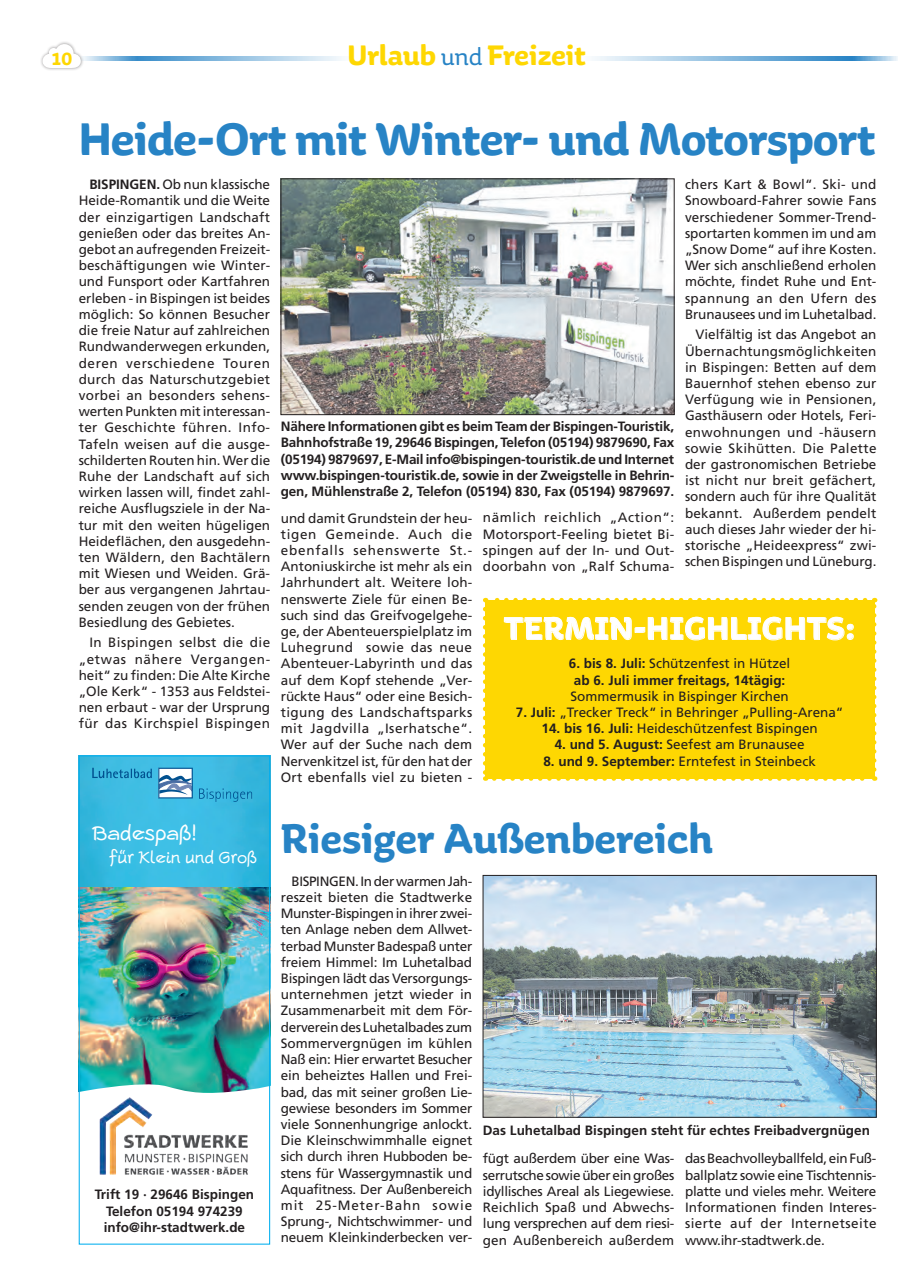
<style>
.page{position:relative;width:919px;height:1287px;background:#fff}
.page>*{position:absolute;margin:0;border:0;box-sizing:border-box;transform-origin:0 0}
.t1{font:700 48px "Aniuk";letter-spacing:-.01em;color:#2783c5}
.t2{font:700 43.5px "Aniuk";color:#2783c5}
.t3{font:700 33px "Aniuk";letter-spacing:.005em;color:#fff}
.t4{font:700 29.55px "Aniuk";color:#fed702}
.t5{font:24.3px "Escript LL";letter-spacing:-.02em;color:#fff}
.t6{font:19.65px "Escript LL";letter-spacing:-.02em;color:#fff}
.t7{font:700 19.5px "Aniuk";color:#fed702}
.t8{font:13.5px/16.2px "Frutiger";color:#231f20;text-align:justify}
.t9{font:700 13.5px/16.2px "Frutiger";color:#231f20;text-align:center}
.s1{font-weight:400;font-size:26.1px;color:#2783c5}
.s2{font-weight:700}
.s3{font-weight:400}
</style>
<div class="page">
<div style="left:39px;top:41px;width:45px;height:30px;background:#231f20;opacity:.42"></div>
<svg style="left:43px;top:44px;width:299px;height:24px"></svg>
<svg style="left:594px;top:56px;width:303px;height:5px;background:#8dbde0"></svg>
<div style="left:485px;top:600px;width:389px;height:178px;background:#fed702"></div>
<svg style="left:503px;top:616px;width:351px;height:24px"></svg>
<svg style="left:483px;top:609px;width:4px;height:171px"></svg>
<svg style="left:494px;top:776px;width:381px;height:4px"></svg>
<svg style="left:872px;top:598px;width:4px;height:171px"></svg>
<svg style="left:485px;top:598px;width:380px;height:2px"></svg>
<img style="left:81px;top:757px;width:187px;height:322px">
<svg style="left:81px;top:1079px;width:187px;height:14px"></svg>
<svg style="left:158px;top:767px;width:35px;height:31px"></svg>
<svg style="left:92px;top:767px;width:60px;height:11px"></svg>
<svg style="left:199px;top:788px;width:53px;height:13px"></svg>
<img style="left:99px;top:1097px;width:53px;height:77px">
<div style="left:79px;top:755px;width:191px;height:489px;border:1px solid #00aeef"></div>
<img style="left:283px;top:181px;width:389px;height:232px">
<div style="left:281px;top:179px;width:393px;height:236px;border:1px solid #231f20"></div>
<img style="left:485px;top:877px;width:389px;height:238px">
<div style="left:483px;top:875px;width:393px;height:242px;border:1px solid #231f20"></div>
<h3 class="t7" style="left:51px;top:46px;width:22px">10</h3>
<h3 class="t4" style="left:347px;top:37px;width:240px">Urlaub <span class="s1">und</span> Freizeit</h3>
<h1 class="t1" style="left:79px;top:110px;width:798px">Heide-Ort mit Winter- und Motorsport</h1>
<p class="t8" style="left:79px;top:176px;width:193px;text-indent:11px"><span class="s2">BISPINGEN.</span> Ob nun klassische Heide-Romantik und die Weite der einzigartigen Landschaft genießen oder das breites An&shy;gebot an aufregenden Freizeit&shy;beschäftigungen wie Winter&shy;und Funsport oder Kartfahren erleben - in Bispingen ist beides möglich: So können Besucher die freie Natur auf zahlreichen Rundwanderwegen erkunden, deren verschiedene Touren durch das Naturschutzgebiet vorbei an besonders sehens&shy;werten Punkten mit interessan&shy;ter Geschichte führen. Info-Tafeln weisen auf die ausge&shy;schilderten Routen hin. Wer die Ruhe der Landschaft auf sich wirken lassen will, findet zahl&shy;reiche Ausflugsziele in der Na&shy;tur mit den weiten hügeligen Heideflächen, den ausgedehn&shy;ten Wäldern, den Bachtälern mit Wiesen und Weiden. Grä&shy;ber aus vergangenen Jahrtau&shy;senden zeugen von der frühen Besiedlung des Gebietes.</p>
<p class="t8" style="left:79px;top:634px;width:193px;text-indent:11px">In Bispingen selbst die die „etwas nähere Vergangen&shy;heit“ zu finden: Die Alte Kirche „Ole Kerk“ - 1353 aus Feldstei&shy;nen erbaut - war der Ursprung für das Kirchspiel Bispingen</p>
<p class="t8" style="left:685px;top:176px;width:193px">chers Kart &amp; Bowl“. Ski- und Snowboard-Fahrer sowie Fans verschiedener Sommer-Trend&shy;sportarten kommen im und am „Snow Dome“ auf ihre Kosten.<br>Wer sich anschließend erholen möchte, findet Ruhe und Ent&shy;spannung an den Ufern des Brunausees und im Luhetalbad.</p>
<p class="t8" style="left:685px;top:326px;width:193px;text-indent:11px">Vielfältig ist das Angebot an Übernachtungsmöglichkeiten in Bispingen: Betten auf dem Bauernhof stehen ebenso zur Verfügung wie in Pensionen, Gasthäusern oder Hotels, Feri&shy;enwohnungen und -häusern sowie Skihütten. Die Palette der gastronomischen Betriebe ist nicht nur breit gefächert, sondern auch für ihre Qualität bekannt. Außerdem pendelt auch dieses Jahr wieder der hi&shy;storische „Heideexpress“ zwi&shy;schen Bispingen und Lüneburg.</p>
<p class="t9" style="left:281px;top:418px;width:395px;text-align:justify">Nähere Informationen gibt es beim Team der Bispingen-Touristik, Bahnhofstraße 19, 29646 Bispingen, Telefon (05194) 9879690, Fax (05194) 9879697, E-Mail info@bispingen-touristik.de und Internet www.bispingen-touristik.de, sowie in der Zweigstelle in Behrin&shy;gen, Mühlenstraße 2, Telefon (05194) 830, Fax (05194) 9879697.</p>
<p class="t8" style="left:483px;top:509px;width:193px">nämlich reichlich „Action“:<br>Motorsport-Feeling bietet Bi&shy;spingen auf der In- und Out&shy;doorbahn von „Ralf Schuma-</p>
<p class="t8" style="left:281px;top:509px;width:193px">und damit Grundstein der heu&shy;tigen Gemeinde. Auch die ebenfalls sehenswerte St.- Antoniuskirche ist mehr als ein Jahrhundert alt. Weitere loh&shy;nenswerte Ziele für einen Be&shy;such sind das Greifvogelgehe&shy;ge, der Abenteuerspielplatz im Luhegrund sowie das neue Abenteuer-Labyrinth und das auf dem Kopf stehende „Ver&shy;rückte Haus“ oder eine Besich&shy;tigung des Landschaftsparks mit Jagdvilla „Iserhatsche“.<br>Wer auf der Suche nach dem Nervenkitzel ist, für den hat der Ort ebenfalls viel zu bieten -</p>
<h3 class="t3" style="left:504px;top:608px;width:353px">TERMIN-HIGHLIGHTS:</h3>
<p class="t9" style="left:569px;top:655px;width:223px">6. bis 8. Juli: <span class="s3">Schützenfest in Hützel </span>ab 6. Juli immer freitags, 14tägig:</p>
<p class="t8" style="left:570px;top:687px;width:220px">Sommermusik in Bispinger Kirchen</p>
<p class="t8" style="left:516px;top:704px;width:329px"><span class="s2">7. Juli:</span> „Trecker Treck“ in Behringer „Pulling-Arena“</p>
<p class="t8" style="left:541px;top:720px;width:278px"><span class="s2">14. bis 16. Juli:</span> Heideschützenfest Bispingen</p>
<p class="t8" style="left:554px;top:736px;width:251px"><span class="s2">4. und 5. August:</span> Seefest am Brunausee</p>
<p class="t8" style="left:543px;top:752px;width:274px"><span class="s2">8. und 9. September:</span> Erntefest in Steinbeck</p>
<h3 class="t5" style="left:92px;top:818px;width:107px">Badespaß!</h3>
<h3 class="t6" style="left:109px;top:846px;width:149px">für Klein und Groß</h3>
<p class="t9" style="left:95px;top:1186px;width:161px">Trift 19 · 29646 Bispingen<br>Telefon 05194 974239 info@ihr-stadtwerk.de</p>
<h2 class="t2" style="left:281px;top:812px;width:434px">Riesiger Außenbereich</h2>
<p class="t8" style="left:281px;top:872px;width:193px;text-indent:11px">BISPINGEN. In der warmen Jah&shy;reszeit bieten die Stadtwerke Munster-Bispingen in ihrer zwei&shy;ten Anlage neben dem Allwet&shy;terbad Munster Badespaß unter freiem Himmel: Im Luhetalbad Bispingen lädt das Versorgungs&shy;unternehmen jetzt wieder in Zusammenarbeit mit dem För&shy;derverein des Luhetalbades zum Sommervergnügen im kühlen Naß ein: Hier erwartet Besucher ein beheiztes Hallen und Frei&shy;bad, das mit seiner großen Lie&shy;gewiese besonders im Sommer viele Sonnenhungrige anlockt.<br>Die Kleinschwimmhalle eignet sich durch ihren Hubboden be&shy;stens für Wassergymnastik und Aquafitness. Der Außenbereich mit 25-Meter-Bahn sowie Sprung-, Nichtschwimmer- und neuem Kleinkinderbecken ver-</p>
<p class="t9" style="left:483px;top:1122px;width:388px">Das Luhetalbad Bispingen steht für echtes Freibadvergnügen</p>
<p class="t8" style="left:685px;top:1150px;width:193px">das Beachvolleyballfeld, ein Fuß&shy;ballplatz sowie eine Tischtennis&shy;platte und vieles mehr. Weitere Informationen finden Interes&shy;sierte auf der Internetseite www.ihr-stadtwerk.de.</p>
<p class="t8" style="left:483px;top:1150px;width:193px">fügt außerdem über eine Was&shy;serrutsche sowie über ein großes idyllisches Areal als Liegewiese.<br>Reichlich Spaß und Abwechs&shy;lung versprechen auf dem riesi&shy;gen Außenbereich außerdem</p>
</div>
